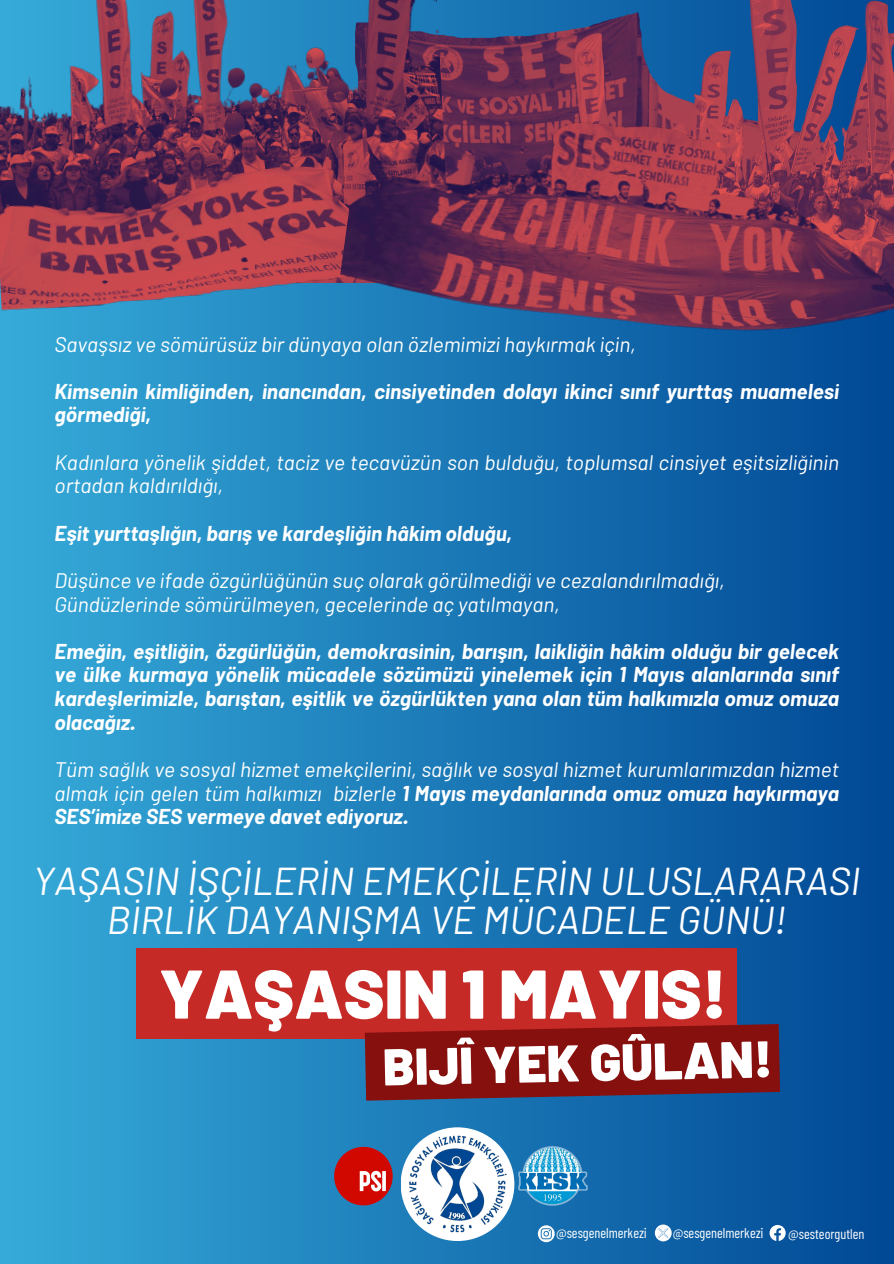
<style>
.page{position:relative;width:894px;height:1264px;background:#fff}
.page>*{position:absolute;margin:0;border:0;box-sizing:border-box;transform-origin:0 0}
.t1{font:900 68.85px "Barlow";color:#fff}
.t2{font:900 51.75px "Barlow";color:#fff}
.t3{font:italic 38.85px/38.8px "Barlow";color:#fff;text-align:center}
.t4{font:italic 21px/23.7px "Barlow";color:#fff}
.t5{font:italic 700 21px/23.7px "Barlow";color:#fff}
.t6{font:14.1px "Barlow Condensed";color:#fff}
.s1{font-weight:700}
</style>
<div class="page">
<div style="left:0;top:0;width:893px;height:1263px;background:linear-gradient(to right,#36abd9,#014894)"></div>
<img style="left:400px;top:1131px;width:118px;height:106px">
<img style="left:518px;top:1146px;width:69px;height:59px">
<svg style="left:334px;top:1146px;width:58px;height:59px;background:#ae3b42"></svg>
<svg style="left:537px;top:1225px;width:17px;height:17px"></svg>
<svg style="left:654px;top:1224px;width:17px;height:17px"></svg>
<svg style="left:769px;top:1224px;width:16px;height:16px"></svg>
<img style="left:0;top:0;width:324px;height:51px">
<img style="left:0;top:51px;width:324px;height:295px">
<img style="left:324px;top:0;width:569px;height:469px">
<div style="left:136px;top:947px;width:599px;height:91px;background:#c52a27"></div>
<svg style="left:364px;top:1024px;width:415px;height:76px;background:#831517"></svg>
<p class="t4" style="left:54px;top:331px;width:582px">Savaşsız ve sömürüsüz bir dünyaya olan özlemimizi haykırmak için,</p>
<p class="t5" style="left:54px;top:378px;width:785px">Kimsenin kimliğinden, inancından, cinsiyetinden dolayı ikinci sınıf yurttaş muamelesi görmediği,</p>
<p class="t4" style="left:54px;top:449px;width:785px">Kadınlara yönelik şiddet, taciz ve tecavüzün son bulduğu, toplumsal cinsiyet eşitsizliğinin ortadan kaldırıldığı,</p>
<h5 class="t5" style="left:54px;top:520px;width:459px">Eşit yurttaşlığın, barış ve kardeşliğin hâkim olduğu,</h5>
<h4 class="t4" style="left:54px;top:567px;width:671px">Düşünce ve ifade özgürlüğünün suç olarak görülmediği ve cezalandırılmadığı,<br>Gündüzlerinde sömürülmeyen, gecelerinde aç yatılmayan,</h4>
<h5 class="t5" style="left:54px;top:638px;width:785px;text-align:justify">Emeğin, eşitliğin, özgürlüğün, demokrasinin, barışın, laikliğin hâkim olduğu bir gelecek ve ülke kurmaya yönelik mücadele sözümüzü yinelemek için 1 Mayıs alanlarında sınıf kardeşlerimizle, barıştan, eşitlik ve özgürlükten yana olan tüm halkımızla omuz omuza olacağız.</h5>
<h4 class="t4" style="left:54px;top:756px;width:785px;text-align:justify">Tüm sağlık ve sosyal hizmet emekçilerini, sağlık ve sosyal hizmet kurumlarımızdan hizmet almak için gelen tüm halkımızı bizlerle <span class="s1">1 Mayıs meydanlarında omuz omuza haykırmaya SES’imize SES vermeye davet ediyoruz.</span></h4>
<h3 class="t3" style="left:33px;top:860px;width:828px">YAŞASIN İŞÇİLERİN EMEKÇİLERİN ULUSLARARASI<br>BİRLİK DAYANIŞMA VE MÜCADELE GÜNÜ!</h3>
<p class="t1" style="left:159px;top:949px;width:569px">YAŞASIN 1 MAYIS!</p>
<p class="t2" style="left:382px;top:1033px;width:391px;rotate:-1deg">BIJÎ YEK GÛLAN!</p>
<p class="t6" style="left:556px;top:1223px;width:91px">@sesgenelmerkezi</p>
<p class="t6" style="left:672px;top:1223px;width:91px">@sesgenelmerkezi</p>
<p class="t6" style="left:788px;top:1224px;width:78px">@sesteorgutlen</p>
</div>
